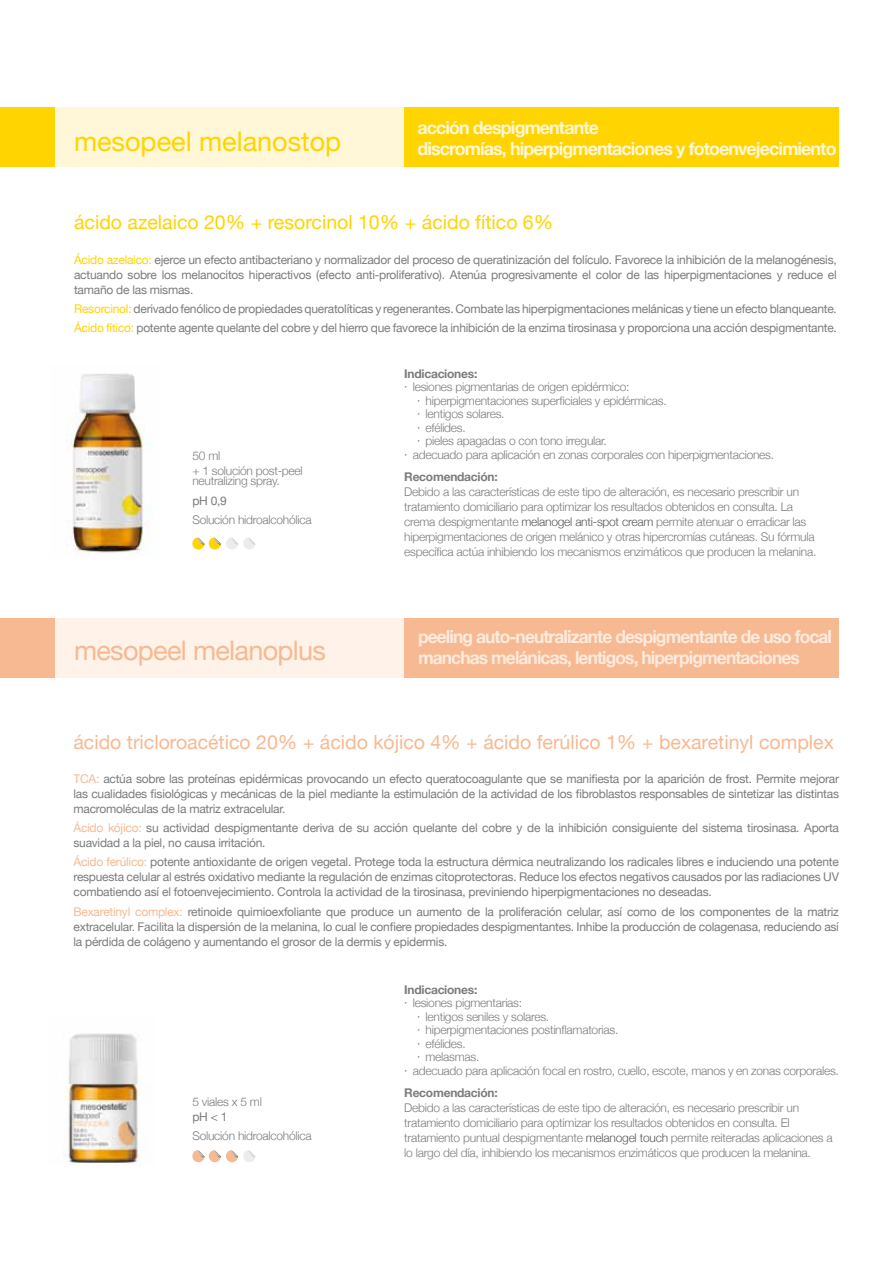
<style>
.page{position:relative;width:893px;height:1263px;background:#fff}
.page>*{position:absolute;margin:0;border:0;box-sizing:border-box;transform-origin:0 0}
.t1{font:27px "Helvetica Neue";letter-spacing:-.025em;color:#f7b992}
.t2{font:27px "Helvetica Neue";color:#ffd400}
.t3{font:19.5px "Helvetica Neue";color:#f7b992}
.t4{font:19.5px "Helvetica Neue";color:#ffd400}
.t5{font:700 18px/21px "Helvetica Neue";letter-spacing:-.05em;color:#fdebde;scale:.96 1}
.t6{font:700 18px/21px "Helvetica Neue";letter-spacing:-.05em;color:#fff7d8}
.t7{font:12px/15px "Helvetica Neue";letter-spacing:-.02em;color:#7b7c7e;text-align:justify}
.t8{font:300 12px/15px "Helvetica Neue";letter-spacing:-.02em;color:#7b7c7e}
.t9{font:700 12px "Helvetica Neue";letter-spacing:-.02em;color:#7b7c7e}
.s1{color:#ffd400}
.s2{font-family:"Helvetica";font-weight:400}
.s3{color:#58585a}
.s4{color:#f7b992}
</style>
<div class="page">
<div style="left:55px;top:618px;width:350px;height:59px;background:#fef2e9"></div>
<div style="left:54px;top:107px;width:351px;height:60px;background:#fff7d8"></div>
<div style="left:0;top:618px;width:54px;height:59px;background:#f7b992"></div>
<div style="left:405px;top:618px;width:434px;height:59px;background:#f7b992"></div>
<svg style="left:192px;top:537px;width:63px;height:12px"></svg>
<img style="left:69px;top:373px;width:83px;height:181px">
<img style="left:63px;top:1033px;width:78px;height:132px">
<div style="left:0;top:107px;width:54px;height:60px;background:#ffd400"></div>
<div style="left:405px;top:107px;width:434px;height:60px;background:#ffd400"></div>
<svg style="left:192px;top:1150px;width:63px;height:12px"></svg>
<h1 class="t2" style="left:74px;top:125px;width:269px">mesopeel melanostop</h1>
<h3 class="t6" style="left:417px;top:116px;width:421px">acción despigmentante<br>discromías, hiperpigmentaciones y fotoenvejecimiento</h3>
<h2 class="t4" style="left:74px;top:210px;width:481px">ácido azelaico 20% + resorcinol 10% + ácido fítico 6%</h2>
<p class="t7" style="left:74px;top:252px;width:764px"><span class="s1">Ácido azelaico:</span> ejerce un efecto antibacteriano y normalizador del proceso de queratinización del folículo. Favorece la inhibición de la melanogénesis, actuando sobre los melanocitos hiperactivos (efecto anti-proliferativo). Atenúa progresivamente el color de las hiperpigmentaciones y reduce el tamaño de las mismas.</p>
<p class="t7" style="left:74px;top:299px;width:764px;line-height:19.2px"><span class="s1">Resorcinol:</span> derivado fenólico de propiedades queratolíticas y regenerantes. Combate las hiperpigmentaciones melánicas y tiene un efecto blanqueante.<br><span class="s1">Ácido fítico:</span> potente agente quelante del cobre y del hierro que favorece la inhibición de la enzima tirosinasa y proporciona una acción despigmentante.</p>
<p class="t8" style="left:192px;top:448px;width:112px">50 ml<br>+ 1 solución post-peel</p>
<p class="t8" style="left:192px;top:473px;width:89px">neutralizing spray.</p>
<p class="t7" style="left:192px;top:493px;width:36px">pH 0,9</p>
<p class="t8" style="left:192px;top:512px;width:121px">Solución hidroalcohólica</p>
<p class="t9" style="left:404px;top:366px;width:75px">Indicaciones:</p>
<p class="t8" style="left:404px;top:379px;width:227px"><span class="s2">·</span> lesiones pigmentarias de origen epidérmico:</p>
<p class="t8" style="left:417px;top:393px;width:251px"><span class="s2">·</span> hiperpigmentaciones superficiales y epidérmicas.</p>
<p class="t8" style="left:417px;top:406px;width:89px"><span class="s2">·</span> lentigos solares.</p>
<p class="t8" style="left:417px;top:420px;width:50px"><span class="s2">·</span> efélides.</p>
<p class="t8" style="left:417px;top:433px;width:191px"><span class="s2">·</span> pieles apagadas o con tono irregular.</p>
<p class="t8" style="left:404px;top:447px;width:371px"><span class="s2">·</span> adecuado para aplicación en zonas corporales con hiperpigmentaciones.</p>
<p class="t9" style="left:404px;top:469px;width:95px">Recomendación:</p>
<p class="t8" style="left:404px;top:484px;width:414px">Debido a las características de este tipo de alteración, es necesario prescribir un tratamiento domiciliario para optimizar los resultados obtenidos en consulta. La crema despigmentante <span class="s3">melanogel anti-spot cream</span> permite atenuar o erradicar las hiperpigmentaciones de origen melánico y otras hipercromías cutáneas. Su fórmula específica actúa inhibiendo los mecanismos enzimáticos que producen la melanina.</p>
<h1 class="t1" style="left:74px;top:634px;width:253px">mesopeel melanoplus</h1>
<h3 class="t5" style="left:418px;top:626px;width:433px">peeling auto-neutralizante despigmentante de uso focal manchas melánicas, lentigos, hiperpigmentaciones</h3>
<h2 class="t3" style="left:73px;top:730px;width:762px">ácido tricloroacético 20% + ácido kójico 4% + ácido ferúlico 1% + bexaretinyl complex</h2>
<p class="t7" style="left:73px;top:771px;width:767px"><span class="s4">TCA:</span> actúa sobre las proteínas epidérmicas provocando un efecto queratocoagulante que se manifiesta por la aparición de frost. Permite mejorar las cualidades fisiológicas y mecánicas de la piel mediante la estimulación de la actividad de los fibroblastos responsables de sintetizar las distintas macromoléculas de la matriz extracelular.</p>
<p class="t7" style="left:73px;top:820px;width:767px"><span class="s4">Ácido kójico:</span> su actividad despigmentante deriva de su acción quelante del cobre y de la inhibición consiguiente del sistema tirosinasa. Aporta suavidad a la piel, no causa irritación.</p>
<p class="t7" style="left:73px;top:854px;width:767px"><span class="s4">Ácido ferúlico:</span> potente antioxidante de origen vegetal. Protege toda la estructura dérmica neutralizando los radicales libres e induciendo una potente respuesta celular al estrés oxidativo mediante la regulación de enzimas citoprotectoras. Reduce los efectos negativos causados por las radiaciones UV combatiendo así el fotoenvejecimiento. Controla la actividad de la tirosinasa, previniendo hiperpigmentaciones no deseadas.</p>
<p class="t7" style="left:73px;top:904px;width:767px"><span class="s4">Bexaretinyl complex:</span> retinoide quimioexfoliante que produce un aumento de la proliferación celular, así como de los componentes de la matriz extracelular. Facilita la dispersión de la melanina, lo cual le confiere propiedades despigmentantes. Inhibe la producción de colagenasa, reduciendo así la pérdida de colágeno y aumentando el grosor de la dermis y epidermis.</p>
<p class="t8" style="left:192px;top:1094px;width:71px">5 viales x 5 ml</p>
<p class="t7" style="left:192px;top:1109px;width:37px">pH &lt; 1</p>
<p class="t8" style="left:192px;top:1128px;width:121px">Solución hidroalcohólica</p>
<p class="t9" style="left:404px;top:982px;width:75px">Indicaciones:</p>
<p class="t8" style="left:404px;top:995px;width:119px"><span class="s2">·</span> lesiones pigmentarias:</p>
<p class="t8" style="left:417px;top:1009px;width:134px"><span class="s2">·</span> lentigos seniles y solares.</p>
<p class="t8" style="left:417px;top:1022px;width:203px"><span class="s2">·</span> hiperpigmentaciones postinflamatorias.</p>
<p class="t8" style="left:417px;top:1036px;width:50px"><span class="s2">·</span> efélides.</p>
<p class="t8" style="left:417px;top:1049px;width:64px"><span class="s2">·</span> melasmas.</p>
<p class="t8" style="left:404px;top:1063px;width:436px"><span class="s2">·</span> adecuado para aplicación focal en rostro, cuello, escote, manos y en zonas corporales.</p>
<p class="t9" style="left:404px;top:1085px;width:95px">Recomendación:</p>
<p class="t8" style="left:404px;top:1100px;width:430px">Debido a las características de este tipo de alteración, es necesario prescribir un tratamiento domiciliario para optimizar los resultados obtenidos en consulta. El tratamiento puntual despigmentante <span class="s3">melanogel touch</span> permite reiteradas aplicaciones a lo largo del día, inhibiendo los mecanismos enzimáticos que producen la melanina.</p>
</div>
